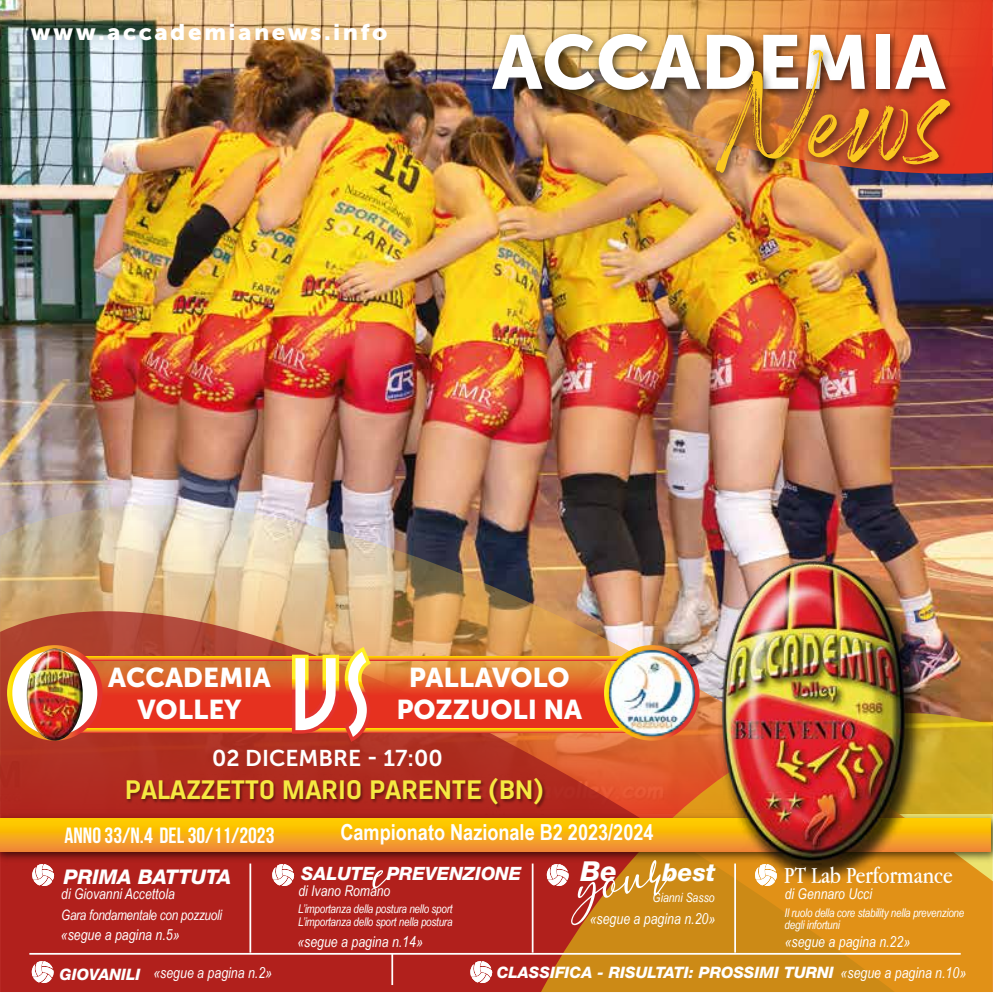
<style>
.page{position:relative;width:993px;height:993px;background:#fff}
.page>*{position:absolute;margin:0;border:0;box-sizing:border-box;transform-origin:0 0}
.t1{font:142.62px "Rockness";color:#fbc820}
.t2{font:75.42px "Museo Sans 900";color:#fff}
.t3{font:52.85px "Hearth Stone";color:#fff}
.t4{font:italic 800 27.47px "Helvetica Neue LT Std";color:#fff}
.t5{font:27.12px/32.6px "Museo Sans 900";color:#fff;text-align:center}
.t6{font:700 26.6px "Abel Pro";color:#f6e941;scale:1.06 1}
.t7{font:italic 800 24.5px "Helvetica Neue LT Std";color:#fff}
.t8{font:23.97px "Apple Garamond";color:#fff}
.t9{font:22.75px "Museo Sans 700";color:#fff}
.t10{font:22.57px "Museo Sans 900";letter-spacing:.1em;color:#fff;scale:1.06 1}
.t11{font:700 22.05px "Arial Narrow";color:#fff}
.t12{font:22.05px "Bebas Neue";color:#fff}
.t13{font:italic 800 20.3px "Helvetica Neue LT Std";color:#fff}
.t14{font:italic 800 18.38px "Helvetica Neue LT Std";color:#fff}
.t15{font:italic 800 15.75px "Helvetica Neue LT Std";color:#fff}
.t16{font:italic 15.05px "Arial Narrow";color:#fff}
.t17{font:italic 14.88px "Arial Narrow";color:#fff}
.t18{font:italic 14.35px "Arial Narrow";letter-spacing:-.02em;color:#fff}
.t19{font:italic 12.78px "Arial Narrow";color:#fff}
.t20{font:italic 12.08px/12.6px "Arial Narrow";letter-spacing:-.02em;color:#fff}
.s1{font-family:"Arial Narrow";font-weight:400;font-size:15.05px}
.s2{font-family:"Helvetica Neue LT Std";font-weight:800;font-size:15.75px}
</style>
<div class="page">
<img style="left:0;top:0;width:992px;height:504px">
<img style="left:0;top:504px;width:992px;height:209px">
<svg style="left:0;top:611px;width:640px;height:380px;fill:#b1201c"></svg>
<svg style="left:541px;top:713px;width:451px;height:278px;fill:#cc8a17"></svg>
<img style="left:375px;top:0;width:617px;height:184px">
<img style="left:0;top:809px;width:992px;height:55px">
<svg style="left:0;top:818px;width:989px;height:33px"></svg>
<svg style="left:102px;top:660px;width:502px;height:68px"></svg>
<img style="left:123px;top:774px;width:426px;height:39px">
<img style="left:640px;top:537px;width:345px;height:346px">
<svg style="left:32px;top:863px;width:22px;height:22px"></svg>
<svg style="left:470px;top:960px;width:22px;height:22px"></svg>
<svg style="left:272px;top:863px;width:22px;height:22px"></svg>
<svg style="left:546px;top:863px;width:22px;height:22px"></svg>
<svg style="left:754px;top:863px;width:23px;height:22px"></svg>
<svg style="left:102px;top:656px;width:502px;height:4px"></svg>
<svg style="left:102px;top:728px;width:502px;height:4px"></svg>
<svg style="left:292px;top:646px;width:78px;height:95px"></svg>
<svg style="left:7px;top:645px;width:95px;height:95px"></svg>
<img style="left:27px;top:648px;width:56px;height:92px">
<img style="left:482px;top:16px;width:477px;height:103px">
<img style="left:703px;top:25px;width:260px;height:215px">
<img style="left:604px;top:645px;width:95px;height:95px">
<hr style="left:29px;top:952px;width:931px;height:2px;background:#fff">
<hr style="left:249px;top:863px;width:2px;height:89px;background:#fff">
<hr style="left:531px;top:863px;width:2px;height:89px;background:#fff">
<hr style="left:391px;top:953px;width:2px;height:31px;background:#fff">
<svg style="left:32px;top:960px;width:22px;height:22px"></svg>
<hr style="left:734px;top:863px;width:1px;height:89px;background:#fff">
<svg style="left:370px;top:868px;width:22px;height:20px"></svg>
<h3 class="t10" style="left:30px;top:19px;width:338px">www.accademianews.info</h3>
<h2 class="t2" style="left:492px;top:20px;width:454px">ACCADEMIA</h2>
<h1 class="t1" style="left:712px;top:22px;width:237px">News</h1>
<h3 class="t5" style="left:108px;top:660px;width:164px">ACCADEMIA<br>VOLLEY</h3>
<h3 class="t5" style="left:396px;top:660px;width:187px">PALLAVOLO<br>POZZUOLI NA</h3>
<h3 class="t9" style="left:212px;top:745px;width:232px">02 DICEMBRE - 17:00</h3>
<h3 class="t6" style="left:125px;top:770px;width:397px">PALAZZETTO MARIO PARENTE (BN)</h3>
<h3 class="t12" style="left:65px;top:822px;width:211px">ANNO 33/N.4 DEL 30/11/2023</h3>
<h3 class="t11" style="left:340px;top:819px;width:314px">Campionato Nazionale B2 2023/2024</h3>
<h3 class="t3" style="left:572px;top:857px;width:94px;rotate:-10deg">your</h3>
<h3 class="t4" style="left:580px;top:855px;width:38px">Be</h3>
<h3 class="t7" style="left:662px;top:857px;width:55px">best</h3>
<h3 class="t8" style="left:783px;top:861px;width:170px">PT Lab Performance</h3>
<h3 class="t14" style="left:301px;top:862px;width:222px">SALUTE PREVENZIONE</h3>
<h3 class="t13" style="left:64px;top:864px;width:169px">PRIMA BATTUTA</h3>
<p class="t18" style="left:61px;top:904px;width:162px">Gara fondamentale con pozzuoli</p>
<p class="t20" style="left:298px;top:902px;width:156px">L’importanza della postura nello sport<br>L’importanza dello sport nella postura</p>
<p class="t16" style="left:297px;top:930px;width:127px">«segue a pagina n.14»</p>
<p class="t17" style="left:61px;top:883px;width:115px">di Giovanni Accettola</p>
<p class="t17" style="left:298px;top:880px;width:93px">di Ivano Romano</p>
<p class="t17" style="left:784px;top:883px;width:89px">di Gennaro Ucci</p>
<p class="t20" style="left:784px;top:905px;width:181px">Il ruolo della core stability nella prevenzione degli infortuni</p>
<p class="t16" style="left:784px;top:930px;width:127px">«segue a pagina n.22»</p>
<p class="t19" style="left:652px;top:888px;width:64px">Gianni Sasso</p>
<p class="t16" style="left:589px;top:907px;width:127px">«segue a pagina n.20»</p>
<h3 class="t15" style="left:496px;top:963px;width:471px">CLASSIFICA - RISULTATI: PROSSIMI TURNI <span class="s1">«segue a pagina n.10»</span></h3>
<p class="t16" style="left:61px;top:923px;width:120px">«segue a pagina n.5»</p>
<p class="t16" style="left:60px;top:961px;width:214px"><span class="s2">GIOVANILI</span> «segue a pagina n.2»</p>
</div>
